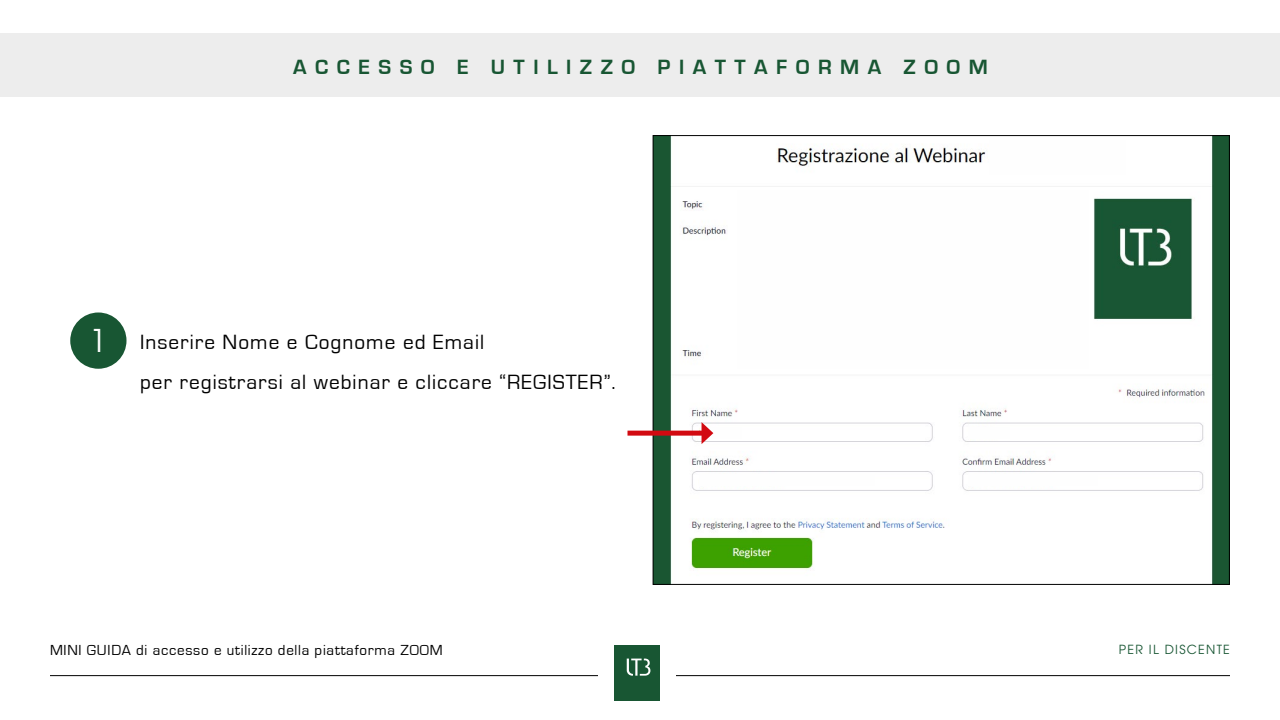
<style>
.page{position:relative;width:1280px;height:720px;background:#fff}
.page>*{position:absolute;margin:0;border:0;box-sizing:border-box;transform-origin:0 0}
.t1{font:31.25px "Avant Garde";color:#fff}
.t2{font:21.25px/40px "Eurostile";letter-spacing:.05em;color:#000}
.t3{font:700 21.25px "Eurostile";letter-spacing:.4em;color:#185633}
.t4{font:15px "Eurostile";letter-spacing:.05em;color:#000}
.t5{font:12.5px "Avant Garde";letter-spacing:.1em;color:#185633}
</style>
<div class="page">
<div style="left:0;top:33px;width:1280px;height:64px;background:#ededed"></div>
<hr style="left:50px;top:675px;width:1180px;height:1px;background:#000">
<div style="left:598px;top:645px;width:78px;height:56px;background:#fff"></div>
<div style="left:615px;top:645px;width:45px;height:55px;background:#185633"></div>
<svg style="left:627px;top:659px;width:23px;height:17px"></svg>
<div style="left:70px;top:312px;width:57px;height:57px;background:#185633;border-radius:50%"></div>
<img style="left:655px;top:137px;width:573px;height:446px">
<div style="left:738px;top:190px;width:351px;height:179px;background:#fefefe"></div>
<div style="left:989px;top:140px;width:137px;height:35px;background:#fefefe"></div>
<div style="left:700px;top:428px;width:41px;height:11px;background:#fefefe"></div>
<div style="left:699px;top:474px;width:176px;height:11px;background:#fefefe"></div>
<div style="left:969px;top:428px;width:41px;height:11px;background:#fefefe"></div>
<div style="left:968px;top:474px;width:130px;height:11px;background:#fefefe"></div>
<div style="left:628px;top:431px;width:78px;height:5px;background:#d20a11"></div>
<svg style="left:702px;top:422px;width:11px;height:22px"></svg>
<p class="t3" style="left:293px;top:55px;width:696px">ACCESSO E UTILIZZO PIATTAFORMA ZOOM</p>
<h1 class="t1" style="left:90px;top:322px;width:19px">1</h1>
<p class="t2" style="left:140px;top:322px;width:477px;text-indent:-45px">1. Inserire Nome e Cognome ed Email<br>per registrarsi al webinar e cliccare “REGISTER”.</p>
<p class="t4" style="left:50px;top:642px;width:394px">MINI GUIDA di accesso e utilizzo della piattaforma ZOOM</p>
<p class="t5" style="left:1119px;top:642px;width:113px">PER IL DISCENTE</p>
</div>
